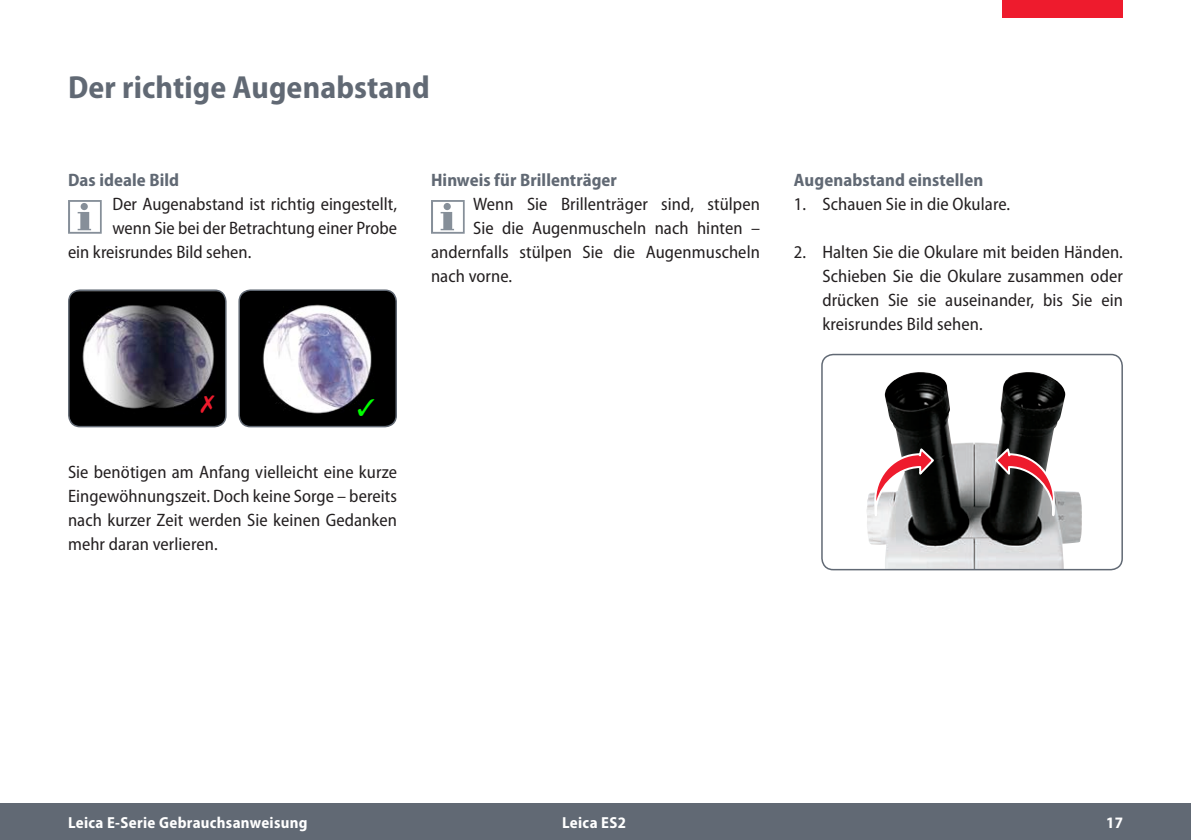
<style>
.page{position:relative;width:1191px;height:840px;background:#fff}
.page>*{position:absolute;margin:0;border:0;box-sizing:border-box;transform-origin:0 0}
.t1{font:700 semi-condensed 32px "Myriad Pro";letter-spacing:.005em;color:#616974}
.t2{font:semi-condensed 18px/24px "Myriad Pro";letter-spacing:.005em;color:#231f20;text-align:justify}
.t3{font:700 semi-condensed 18px "Myriad Pro";letter-spacing:.005em;color:#616974}
.t4{font:700 semi-condensed 16px "Myriad Pro";letter-spacing:.02em;color:#fff}
</style>
<div class="page">
<div style="left:0;top:803px;width:1191px;height:36px;background:#616974"></div>
<div style="left:1002px;top:0;width:121px;height:17px;background:#ee1b2d"></div>
<svg style="left:431px;top:200px;width:34px;height:33px"></svg>
<img style="left:867px;top:372px;width:215px;height:195px">
<div style="left:821px;top:353px;width:302px;height:217px;border:2px solid #616974;border-radius:11px"></div>
<svg style="left:993px;top:445px;width:63px;height:126px;background:#766869"></svg>
<svg style="left:873px;top:445px;width:62px;height:126px"></svg>
<svg style="left:68px;top:200px;width:34px;height:33px"></svg>
<img style="left:69px;top:292px;width:157px;height:134px">
<div style="left:68px;top:289px;width:159px;height:138px;border:2px solid #616974;border-radius:11px"></div>
<img style="left:241px;top:292px;width:155px;height:134px">
<div style="left:238px;top:289px;width:159px;height:138px;border:2px solid #616974;border-radius:11px"></div>
<svg style="left:201px;top:395px;width:13px;height:17px"></svg>
<svg style="left:358px;top:398px;width:16px;height:18px"></svg>
<h1 class="t1" style="left:68px;top:69px;width:363px">Der richtige Augenabstand</h1>
<p class="t3" style="left:68px;top:169px;width:113px">Das ideale Bild</p>
<p class="t2" style="left:112px;top:192px;width:286px">Der Augenabstand ist richtig eingestellt,</p>
<p class="t2" style="left:112px;top:216px;width:286px">wenn Sie bei der Betrachtung einer Probe</p>
<p class="t2" style="left:68px;top:240px;width:185px">ein kreisrundes Bild sehen.</p>
<p class="t3" style="left:431px;top:169px;width:187px">Hinweis für Brillenträger</p>
<p class="t2" style="left:473px;top:192px;width:288px">Wenn Sie Brillenträger sind, stülpen</p>
<p class="t2" style="left:473px;top:216px;width:288px">Sie die Augenmuscheln nach hinten –</p>
<p class="t2" style="left:431px;top:240px;width:330px">andernfalls stülpen Sie die Augenmuscheln</p>
<p class="t2" style="left:431px;top:264px;width:83px">nach vorne.</p>
<p class="t3" style="left:794px;top:169px;width:191px">Augenabstand einstellen</p>
<p class="t2" style="left:794px;top:192px;width:218px">1. Schauen Sie in die Okulare.</p>
<p class="t2" style="left:822px;top:240px;width:302px;text-indent:-28px">2. Halten Sie die Okulare mit beiden Händen.<br>Schieben Sie die Okulare zusammen oder drücken Sie sie auseinander, bis Sie ein kreisrundes Bild sehen.</p>
<p class="t2" style="left:68px;top:460px;width:330px">Sie benötigen am Anfang vielleicht eine kurze Eingewöhnungszeit. Doch keine Sorge – bereits nach kurzer Zeit werden Sie keinen Gedanken mehr daran verlieren.</p>
<p class="t4" style="left:68px;top:813px;width:241px">Leica E-Serie Gebrauchsanweisung</p>
<p class="t4" style="left:562px;top:813px;width:65px">Leica ES2</p>
<p class="t4" style="left:1106px;top:813px;width:18px">17</p>
</div>
